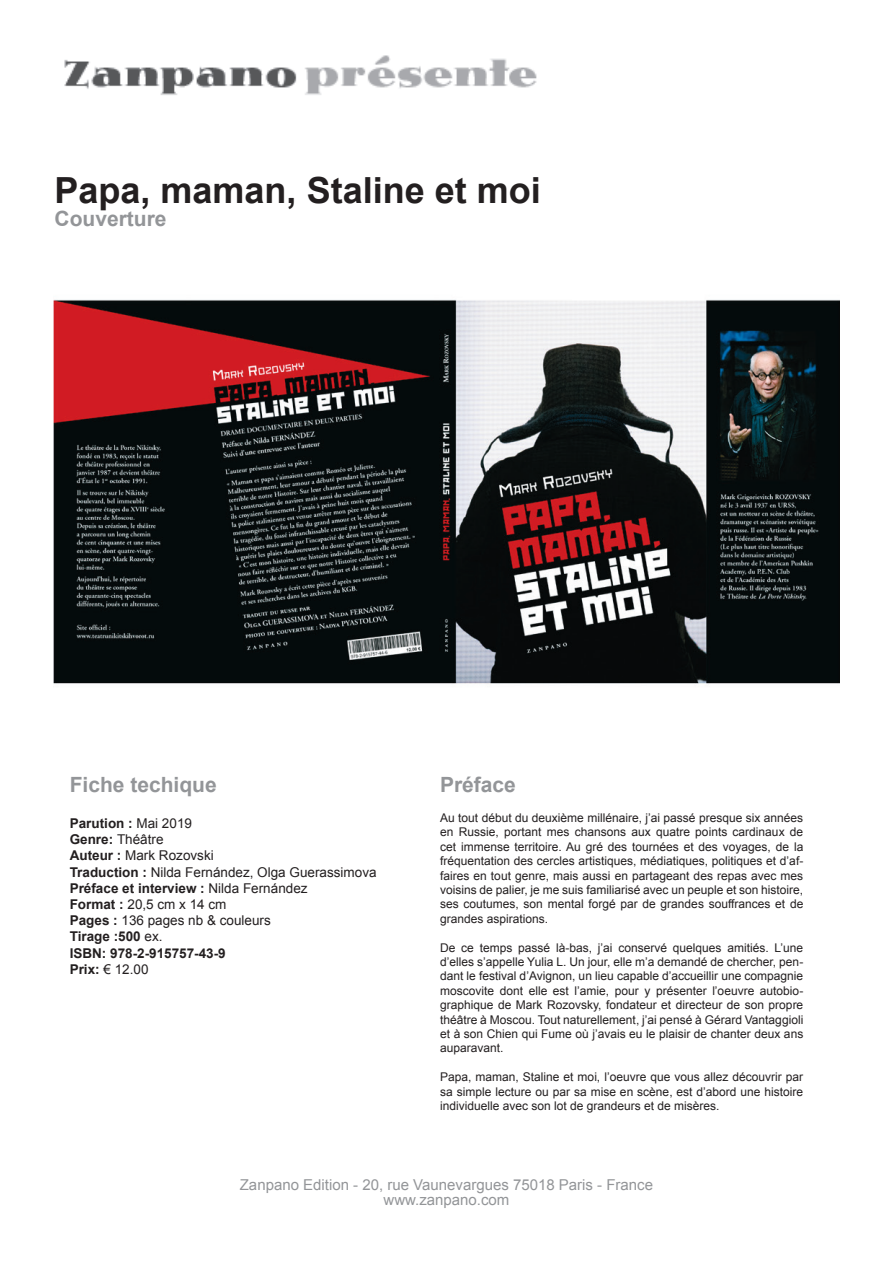
<style>
.page{position:relative;width:893px;height:1263px;background:#fff}
.page>*{position:absolute;margin:0;border:0;box-sizing:border-box;transform-origin:0 0}
.t1{font:700 36px "Arial";color:#231f20}
.t2{font:700 21px "Arial";color:#939598}
.t3{font:15px/15px "Arial";color:#939598;text-align:center}
.t4{font:13.5px/16.2px "Arial";color:#231f20}
.t5{font:12px/14.4px "Arial";color:#231f20;text-align:justify}
.s1{font-weight:700}
</style>
<div class="page">
<img style="left:64px;top:55px;width:473px;height:40px">
<img style="left:53px;top:299px;width:786px;height:385px">
<h1 class="t1" style="left:55px;top:165px;width:488px">Papa, maman, Staline et moi</h1>
<h2 class="t2" style="left:55px;top:204px;width:114px">Couverture</h2>
<h2 class="t2" style="left:440px;top:770px;width:77px">Préface</h2>
<h2 class="t2" style="left:70px;top:770px;width:149px">Fiche techique</h2>
<p class="t4" style="left:70px;top:815px;width:308px"><span class="s1">Parution :</span> Mai 2019<br><span class="s1">Genre:</span> Théâtre<br><span class="s1">Auteur :</span> Mark Rozovski<br><span class="s1">Traduction :</span> Nilda Fernández, Olga Guerassimova<br><span class="s1">Préface et interview :</span> Nilda Fernández<br><span class="s1">Format :</span> 20,5 cm x 14 cm<br><span class="s1">Pages :</span> 136 pages nb &amp; couleurs<br><span class="s1">Tirage :500</span> ex.<br><span class="s1">ISBN: 978-2-915757-43-9<br>Prix:</span> € 12.00</p>
<p class="t5" style="left:440px;top:810px;width:365px">Au tout début du deuxième millénaire, j’ai passé presque six années en Russie, portant mes chansons aux quatre points cardinaux de cet immense territoire. Au gré des tournées et des voyages, de la fréquentation des cercles artistiques, médiatiques, politiques et d’af&shy;faires en tout genre, mais aussi en partageant des repas avec mes voisins de palier, je me suis familiarisé avec un peuple et son histoire, ses coutumes, son mental forgé par de grandes souffrances et de grandes aspirations.</p>
<p class="t5" style="left:440px;top:940px;width:365px">De ce temps passé là-bas, j’ai conservé quelques amitiés. L’une d’elles s’appelle Yulia L. Un jour, elle m’a demandé de chercher, pen&shy;dant le festival d’Avignon, un lieu capable d’accueillir une compagnie moscovite dont elle est l’amie, pour y présenter l’oeuvre autobio&shy;graphique de Mark Rozovsky, fondateur et directeur de son propre théâtre à Moscou. Tout naturellement, j’ai pensé à Gérard Vantaggioli et à son Chien qui Fume où j’avais eu le plaisir de chanter deux ans auparavant.</p>
<p class="t5" style="left:440px;top:1070px;width:365px">Papa, maman, Staline et moi, l’oeuvre que vous allez découvrir par sa simple lecture ou par sa mise en scène, est d’abord une histoire individuelle avec son lot de grandeurs et de misères.</p>
<p class="t3" style="left:240px;top:1177px;width:415px">Zanpano Edition - 20, rue Vaunevargues 75018 Paris - France www.zanpano.com</p>
</div>
